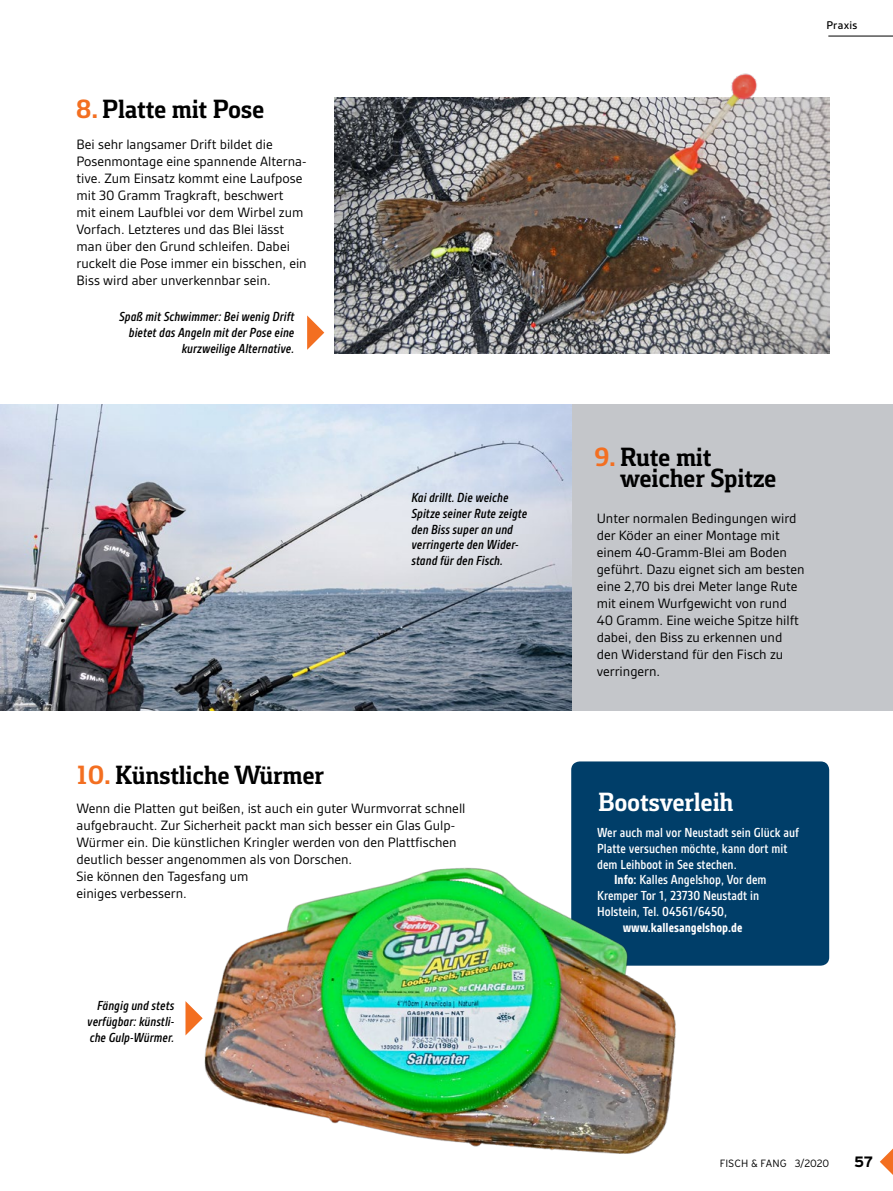
<style>
.page{position:relative;width:893px;height:1191px;background:#fff}
.page>*{position:absolute;margin:0;border:0;box-sizing:border-box;transform-origin:0 0}
.Kasten__Headline{font:700 27px/21px "Foral Pro";letter-spacing:-.01em;color:#000}
.Kasten__Headline-2{font:700 27px "Foral Pro";letter-spacing:-.01em;color:#fff}
.t1{font:700 15px "Parey Interstate";color:#000}
.Artikel__Text_ohne_E{font:14.55px/17px "Gesta";color:#000}
.Bildunterschrift_wei{font:italic 500 14.1px/15.8px "Gesta Cond";color:#000;text-align:right}
.Kasten__Text_ohne_Ei{font:500 14.1px/15.8px "Gesta Cond";color:#fff}
.Kasten__Text_mit_Ein{font:500 14.1px "Gesta Cond";color:#fff}
.Kasten__Text_mit_Ein-2{font:700 14.1px "Gesta Cond";color:#fff}
.t2{font:500 12px "Gesta";letter-spacing:.025em;color:#000}
.t3{font:300 10.5px "Parey Interstate";color:#000}
.s1{color:#f36f21}
.s2{font-weight:700}
</style>
<div class="page">
<div style="left:571px;top:761px;width:258px;height:204px;background:#003e69;border-radius:9px"></div>
<img style="left:185px;top:859px;width:496px;height:295px">
<div style="left:571px;top:404px;width:322px;height:306px;background:#c4c6ca"></div>
<hr style="left:828px;top:36px;width:65px;height:1px;background:#000">
<svg style="left:880px;top:1148px;width:13px;height:27px"></svg>
<img style="left:0;top:404px;width:571px;height:306px">
<img style="left:334px;top:35px;width:495px;height:318px">
<svg style="left:307px;top:315px;width:17px;height:35px"></svg>
<svg style="left:185px;top:1001px;width:18px;height:34px"></svg>
<p class="Kasten__Headline" style="left:76px;top:98px;width:190px"><span class="s1">8.</span> Platte mit Pose</p>
<p class="Artikel__Text_ohne_E" style="left:77px;top:136px;width:231px">Bei sehr langsamer Drift bildet die Posenmontage eine spannende Alterna&shy;tive. Zum Einsatz kommt eine Laufpose mit 30 Gramm Tragkraft, beschwert<br>mit einem Laufblei vor dem Wirbel zum Vorfach. Letzteres und das Blei lässt man über den Grund schleifen. Dabei</p>
<p class="Artikel__Text_ohne_E" style="left:77px;top:255px;width:232px">ruckelt die Pose immer ein bisschen, ein<br>Biss wird aber unverkennbar sein.</p>
<p class="Bildunterschrift_wei" style="left:119px;top:309px;width:177px">Spaß mit Schwimmer: Bei wenig Drift bietet das Angeln mit der Pose eine kurzweilige Alternative.</p>
<p class="t2" style="left:826px;top:18px;width:33px">Praxis</p>
<p class="Kasten__Headline" style="left:77px;top:764px;width:249px"><span class="s1">10.</span> Künstliche Würmer</p>
<p class="Bildunterschrift_wei" style="left:411px;top:489px;width:117px;text-align:left">Kai drillt. Die weiche<br>Spitze seiner Rute zeigte den Biss super an und verringerte den Wider&shy;stand für den Fisch.</p>
<p class="Kasten__Headline" style="left:620px;top:446px;width:158px;text-indent:-26px"><span class="s1">9.</span>Rute mit weicher Spitze</p>
<p class="Artikel__Text_ohne_E" style="left:597px;top:510px;width:209px">Unter normalen Bedingungen wird der Köder an einer Montage mit einem 40-Gramm-Blei am Boden geführt. Dazu eignet sich am besten eine 2,70 bis drei Meter lange Rute mit einem Wurfgewicht von rund<br>40 Gramm. Eine weiche Spitze hilft dabei, den Biss zu erkennen und den Widerstand für den Fisch zu verringern.</p>
<p class="Artikel__Text_ohne_E" style="left:77px;top:799px;width:390px">Wenn die Platten gut beißen, ist auch ein guter Wurmvorrat schnell</p>
<p class="Kasten__Headline-2" style="left:598px;top:786px;width:137px">Bootsverleih</p>
<p class="Artikel__Text_ohne_E" style="left:77px;top:816px;width:382px">aufgebraucht. Zur Sicherheit packt man sich besser ein Glas Gulp-Würmer ein. Die künstlichen Kringler werden von den Plattfischen deutlich besser angenommen als von Dorschen.<br>Sie können den Tagesfang um<br>einiges verbessern.</p>
<p class="Kasten__Text_ohne_Ei" style="left:597px;top:824px;width:203px">Wer auch mal vor Neustadt sein Glück auf<br>Platte versuchen möchte, kann dort mit dem Leihboot in See stechen.</p>
<p class="Kasten__Text_mit_Ein" style="left:614px;top:872px;width:154px"><span class="s2">Info:</span> Kalles Angelshop, Vor dem</p>
<p class="Kasten__Text_mit_Ein" style="left:597px;top:887px;width:164px">Kremper Tor 1, 23730 Neustadt in</p>
<p class="Kasten__Text_mit_Ein" style="left:597px;top:903px;width:131px">Holstein, Tel. 04561/6450,</p>
<p class="Kasten__Text_mit_Ein-2" style="left:623px;top:919px;width:121px">www.kallesangelshop.de</p>
<p class="Bildunterschrift_wei" style="left:87px;top:997px;width:89px;text-align:justify;text-indent:10px">Fängig und stets verfügbar: künstli&shy;che Gulp-Würmer.</p>
<p class="t3" style="left:720px;top:1157px;width:111px">FISCH &amp; FANG 3/2020</p>
<p class="t1" style="left:854px;top:1153px;width:21px">57</p>
</div>
